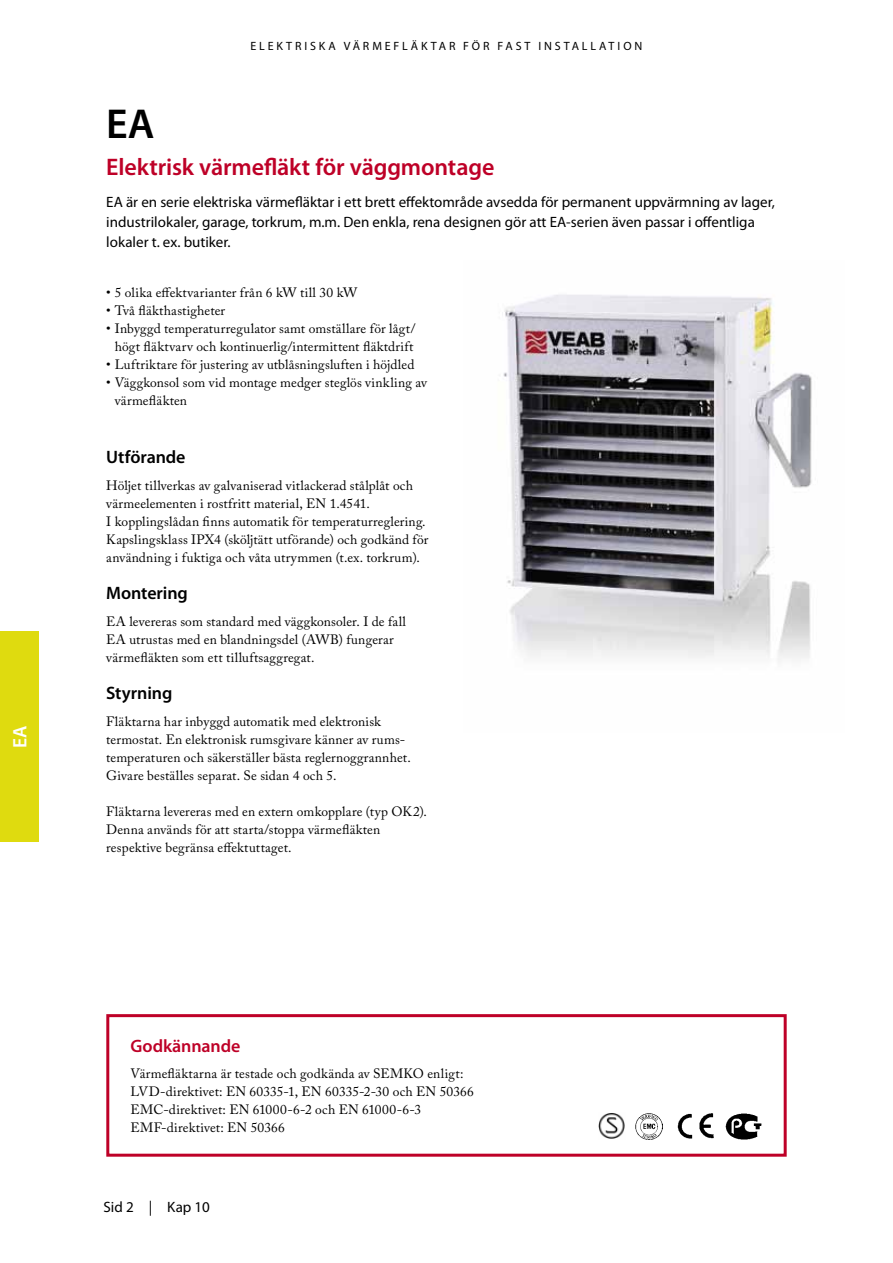
<style>
.page{position:relative;width:893px;height:1263px;background:#fff}
.page>*{position:absolute;margin:0;border:0;box-sizing:border-box;transform-origin:0 0}
.t1{font:600 42px "Myriad Pro";color:#000}
.t2{font:600 24px "Myriad Pro";letter-spacing:-.005em;color:#be0027}
.t3{font:600 19.5px "Myriad Pro";color:#fff}
.t4{font:600 18px "Myriad Pro";letter-spacing:-.005em;color:#000}
.t5{font:600 18px "Myriad Pro";letter-spacing:-.005em;color:#be0027}
.t6{font:15px/19.5px "Myriad Pro";color:#000}
.t7{font:13.5px/18px "Adobe Caslon Pro";letter-spacing:.01em;color:#000}
.t8{font:12px "Myriad Pro";letter-spacing:.235em;color:#000}
</style>
<div class="page">
<div style="left:0;top:631px;width:38px;height:211px;background:#dfdb0f"></div>
<img style="left:503px;top:294px;width:309px;height:366px">
<img style="left:598px;top:1113px;width:27px;height:26px">
<img style="left:636px;top:1113px;width:26px;height:26px">
<img style="left:678px;top:1113px;width:36px;height:26px">
<img style="left:726px;top:1113px;width:36px;height:27px">
<div style="left:106px;top:1014px;width:681px;height:143px;border:3px solid #be0027"></div>
<h3 class="t3" style="left:7px;top:748px;width:24px;rotate:-90deg">EA</h3>
<p class="t8" style="left:251px;top:39px;width:393px">ELEKTRISKA VÄRMEFLÄKTAR FÖR FAST INSTALLATION</p>
<h1 class="t1" style="left:106px;top:97px;width:50px">EA</h1>
<h2 class="t2" style="left:106px;top:151px;width:390px">Elektrisk värmefläkt för väggmontage</h2>
<p class="t6" style="left:106px;top:192px;width:670px">EA är en serie elektriska värmefläktar i ett brett effektområde avsedda för permanent uppvärmning av lager, industrilokaler, garage, torkrum, m.m. Den enkla, rena designen gör att EA-serien även passar i offentliga lokaler t. ex. butiker.</p>
<p class="t7" style="left:106px;top:283px;width:252px">• 5 olika effektvarianter från 6 kW till 30 kW</p>
<p class="t7" style="left:106px;top:301px;width:120px">• Två fläkthastigheter</p>
<p class="t7" style="left:106px;top:319px;width:311px;text-align:center">• Inbyggd temperaturregulator samt omställare för lågt/ högt fläktvarv och kontinuerlig/intermittent fläktdrift</p>
<p class="t7" style="left:106px;top:355px;width:310px">• Luftriktare för justering av utblåsningsluften i höjdled</p>
<p class="t7" style="left:115px;top:373px;width:314px;text-indent:-9px">• Väggkonsol som vid montage medger steglös vinkling av värmefläkten</p>
<h3 class="t4" style="left:106px;top:446px;width:81px">Utförande</h3>
<p class="t7" style="left:106px;top:476px;width:324px">Höljet tillverkas av galvaniserad vitlackerad stålplåt och värmeelementen i rostfritt material, EN 1.4541.<br>I kopplingslådan finns automatik för temperaturreglering.<br>Kapslingsklass IPX4 (sköljtätt utförande) och godkänd för användning i fuktiga och våta utrymmen (t.ex. torkrum).</p>
<h3 class="t4" style="left:106px;top:582px;width:83px">Montering</h3>
<p class="t7" style="left:106px;top:612px;width:301px">EA levereras som standard med väggkonsoler. I de fall<br>EA utrustas med en blandningsdel (AWB) fungerar värmefläkten som ett tilluftsaggregat.</p>
<h3 class="t4" style="left:106px;top:682px;width:68px">Styrning</h3>
<p class="t7" style="left:106px;top:712px;width:306px">Fläktarna har inbyggd automatik med elektronisk termostat. En elektronisk rumsgivare känner av rums&shy;temperaturen och säkerställer bästa reglernoggrannhet.<br>Givare beställes separat. Se sidan 4 och 5.</p>
<p class="t7" style="left:106px;top:802px;width:322px">Fläktarna levereras med en extern omkopplare (typ OK2).<br>Denna används för att starta/stoppa värmefläkten respektive begränsa effektuttaget.</p>
<h3 class="t5" style="left:131px;top:1034px;width:111px">Godkännande</h3>
<p class="t7" style="left:131px;top:1065px;width:345px">Värmefläktarna är testade och godkända av SEMKO enligt:<br>LVD-direktivet: EN 60335-1, EN 60335-2-30 och EN 50366<br>EMC-direktivet: EN 61000-6-2 och EN 61000-6-3<br>EMF-direktivet: EN 50366</p>
<p class="t6" style="left:103px;top:1197px;width:108px">Sid 2 | Kap 10</p>
</div>
